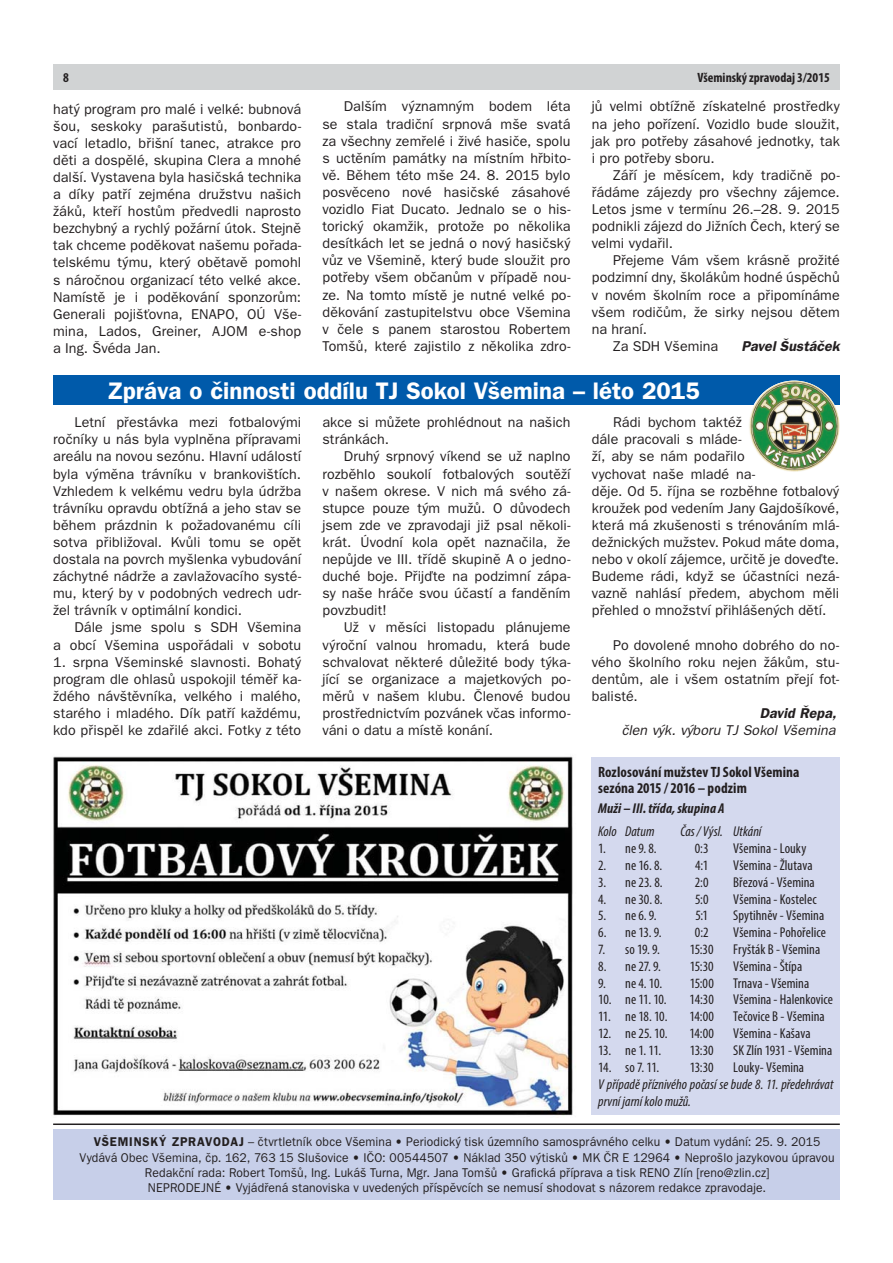
<style>
.page{position:relative;width:893px;height:1263px;background:#fff}
.page>*{position:absolute;margin:0;border:0;box-sizing:border-box;transform-origin:0 0}
.t1{font:600 24px "ITC Franklin Gothic CE";color:#fff}
.t2{font:700 condensed 15px/16.5px "Myriad Pro";letter-spacing:.005em;color:#231f20}
.t3{font:14.25px/17.1px "ITC Franklin Gothic CE";letter-spacing:.005em;color:#231f20;text-align:justify}
.t4{font:condensed 14.25px "Myriad Pro";color:#231f20}
.t5{font:italic condensed 14.25px/17.1px "Myriad Pro";color:#231f20}
.t6{font:italic 14.25px "ITC Franklin Gothic CE";color:#231f20}
.t7{font:italic 700 condensed 14.25px "Myriad Pro";letter-spacing:.01em;color:#231f20}
.t8{font:italic 600 14.25px "ITC Franklin Gothic CE";color:#231f20}
.t9{font:700 condensed 13.5px "Myriad Pro";color:#231f20}
.t10{font:12.75px/15.3px "ITC Franklin Gothic CE";letter-spacing:.01em;color:#231f20;text-align:center;scale:.95 1}
.s1{font-weight:600}
</style>
<div class="page">
<div style="left:53px;top:1129px;width:787px;height:70px;background:#c7cfe9"></div>
<hr style="left:53px;top:1123px;width:787px;height:2px;background:#231f20">
<div style="left:53px;top:64px;width:787px;height:25px;background:#d1d3d4"></div>
<div style="left:53px;top:375px;width:787px;height:30px;background:#005aaa"></div>
<div style="left:592px;top:757px;width:248px;height:357px;background:#d4d9ee"></div>
<img style="left:748px;top:381px;width:92px;height:91px;border-radius:50%">
<img style="left:53px;top:756px;width:523px;height:360px">
<p class="t9" style="left:63px;top:69px;width:7px">8</p>
<p class="t9" style="left:697px;top:69px;width:134px">Všeminský zpravodaj 3/2015</p>
<p class="t3" style="left:53px;top:101px;width:250px">hatý program pro malé i velké: bubnová šou, seskoky parašutistů, bonbardo&shy;vací letadlo, břišní tanec, atrakce pro děti a dospělé, skupina Clera a mnohé další. Vystavena byla hasičská technika a díky patří zejména družstvu našich žáků, kteří hostům předvedli naprosto bezchybný a rychlý požární útok. Stejně tak chceme poděkovat našemu pořada&shy;telskému týmu, který obětavě pomohl s náročnou organizací této velké akce.<br>Namístě je i poděkování sponzorům:<br>Generali pojišťovna, ENAPO, OÚ Vše&shy;mina, Lados, Greiner, AJOM e-shop a Ing. Švéda Jan.</p>
<p class="t3" style="left:322px;top:99px;width:250px;text-indent:21px">Dalším významným bodem léta se stala tradiční srpnová mše svatá za všechny zemřelé i živé hasiče, spolu s uctěním památky na místním hřbito&shy;vě. Během této mše 24. 8. 2015 bylo posvěceno nové hasičské zásahové vozidlo Fiat Ducato. Jednalo se o his&shy;torický okamžik, protože po několika desítkách let se jedná o nový hasičský vůz ve Všemině, který bude sloužit pro potřeby všem občanům v případě nou&shy;ze. Na tomto místě je nutné velké po&shy;děkování zastupitelstvu obce Všemina v čele s panem starostou Robertem Tomšů, které zajistilo z několika zdro-</p>
<p class="t3" style="left:592px;top:99px;width:250px">jů velmi obtížně získatelné prostředky na jeho pořízení. Vozidlo bude sloužit, jak pro potřeby zásahové jednotky, tak i pro potřeby sboru.</p>
<p class="t3" style="left:592px;top:168px;width:250px;text-indent:21px">Září je měsícem, kdy tradičně po&shy;řádáme zájezdy pro všechny zájemce.<br>Letos jsme v termínu 26.–28. 9. 2015 podnikli zájezd do Jižních Čech, který se velmi vydařil.</p>
<p class="t3" style="left:613px;top:253px;width:228px">Přejeme Vám všem krásně prožité</p>
<p class="t3" style="left:592px;top:270px;width:249px">podzimní dny, školákům hodné úspěchů</p>
<p class="t3" style="left:592px;top:287px;width:250px">v novém školním roce a připomínáme</p>
<p class="t3" style="left:592px;top:305px;width:250px">všem rodičům, že sirky nejsou dětem</p>
<p class="t3" style="left:592px;top:322px;width:57px">na hraní.</p>
<p class="t3" style="left:613px;top:339px;width:107px">Za SDH Všemina</p>
<p class="t8" style="left:742px;top:341px;width:100px">Pavel Šustáček</p>
<h1 class="t1" style="left:107px;top:377px;width:594px">Zpráva o činnosti oddílu TJ Sokol Všemina – léto 2015</h1>
<p class="t3" style="left:53px;top:415px;width:250px;text-indent:21px">Letní přestávka mezi fotbalovými ročníky u nás byla vyplněna přípravami areálu na novou sezónu. Hlavní událostí byla výměna trávníku v brankovištích.<br>Vzhledem k velkému vedru byla údržba trávníku opravdu obtížná a jeho stav se během prázdnin k požadovanému cíli sotva přibližoval. Kvůli tomu se opět dostala na povrch myšlenka vybudování záchytné nádrže a zavlažovacího systé&shy;mu, který by v podobných vedrech udr&shy;žel trávník v optimální kondici.</p>
<p class="t3" style="left:53px;top:620px;width:250px;text-align:right">Dále jsme spolu s SDH Všemina<br>a obcí Všemina uspořádali v sobotu</p>
<p class="t3" style="left:53px;top:654px;width:250px">1. srpna Všeminské slavnosti. Bohatý program dle ohlasů uspokojil téměř ka&shy;ždého návštěvníka, velkého i malého, starého i mladého. Dík patří každému, kdo přispěl ke zdařilé akci. Fotky z této</p>
<p class="t3" style="left:322px;top:415px;width:250px">akce si můžete prohlédnout na našich stránkách.</p>
<p class="t3" style="left:322px;top:449px;width:250px;text-indent:21px">Druhý srpnový víkend se už naplno rozběhlo soukolí fotbalových soutěží v našem okrese. V nich má svého zá&shy;stupce pouze tým mužů. O důvodech jsem zde ve zpravodaji již psal několi&shy;krát. Úvodní kola opět naznačila, že nepůjde ve III. třídě skupině A o jedno&shy;duché boje. Přijďte na podzimní zápa&shy;sy naše hráče svou účastí a fanděním povzbudit!</p>
<p class="t3" style="left:322px;top:620px;width:250px;text-indent:21px">Už v měsíci listopadu plánujeme výroční valnou hromadu, která bude schvalovat některé důležité body týka&shy;jící se organizace a majetkových po&shy;měrů v našem klubu. Členové budou prostřednictvím pozvánek včas informo&shy;váni o datu a místě konání.</p>
<p class="t3" style="left:592px;top:415px;width:249px;text-align:left;text-indent:21px">Rádi bychom taktéž<br>dále pracovali s mláde-<br>ží, aby se nám podařilo<br>vychovat naše mladé na-<br>děje. Od 5. října se rozběhne fotbalový kroužek pod vedením Jany Gajdošíkové, která má zkušenosti s trénováním mlá&shy;dežnických mužstev. Pokud máte doma, nebo v okolí zájemce, určitě je doveďte.<br>Budeme rádi, když se účastníci nezá&shy;vazně nahlásí předem, abychom měli přehled o množství přihlášených dětí.</p>
<p class="t3" style="left:592px;top:637px;width:249px;text-indent:21px">Po dovolené mnoho dobrého do no&shy;vého školního roku nejen žákům, stu&shy;dentům, ale i všem ostatním přejí fot&shy;balisté.</p>
<p class="t8" style="left:760px;top:708px;width:78px">David Řepa,</p>
<p class="t6" style="left:622px;top:725px;width:215px">člen výk. výboru TJ Sokol Všemina</p>
<p class="t2" style="left:598px;top:763px;width:203px">Rozlosování mužstev TJ Sokol Všemina sezóna 2015 / 2016 – podzim</p>
<p class="t7" style="left:598px;top:800px;width:128px">Muži – III. třída, skupina A</p>
<p class="t5" style="left:598px;top:823px;width:58px">Kolo Datum</p>
<p class="t5" style="left:680px;top:823px;width:83px">Čas / Výsl. Utkání</p>
<p class="t4" style="left:598px;top:843px;width:60px">1. ne 9. 8.</p>
<p class="t4" style="left:695px;top:843px;width:15px">0:3</p>
<p class="t4" style="left:733px;top:843px;width:75px">Všemina - Louky</p>
<p class="t4" style="left:598px;top:860px;width:66px">2. ne 16. 8.</p>
<p class="t4" style="left:695px;top:860px;width:14px">4:1</p>
<p class="t4" style="left:733px;top:860px;width:81px">Všemina - Žlutava</p>
<p class="t4" style="left:598px;top:877px;width:66px">3. ne 23. 8.</p>
<p class="t4" style="left:695px;top:877px;width:15px">2:0</p>
<p class="t4" style="left:733px;top:877px;width:83px">Březová - Všemina</p>
<p class="t4" style="left:598px;top:893px;width:66px">4. ne 30. 8.</p>
<p class="t4" style="left:695px;top:893px;width:15px">5:0</p>
<p class="t4" style="left:733px;top:893px;width:85px">Všemina - Kostelec</p>
<p class="t4" style="left:598px;top:910px;width:60px">5. ne 6. 9.</p>
<p class="t4" style="left:695px;top:910px;width:14px">5:1</p>
<p class="t4" style="left:733px;top:910px;width:92px">Spytihněv - Všemina</p>
<p class="t4" style="left:598px;top:927px;width:65px">6. ne 13. 9.</p>
<p class="t4" style="left:695px;top:927px;width:15px">0:2</p>
<p class="t4" style="left:733px;top:927px;width:94px">Všemina - Pohořelice</p>
<p class="t4" style="left:598px;top:944px;width:63px">7. so 19. 9.</p>
<p class="t4" style="left:690px;top:944px;width:25px">15:30</p>
<p class="t4" style="left:733px;top:944px;width:89px">Fryšták B - Všemina</p>
<p class="t4" style="left:598px;top:961px;width:64px">8. ne 27. 9.</p>
<p class="t4" style="left:690px;top:961px;width:25px">15:30</p>
<p class="t4" style="left:733px;top:961px;width:71px">Všemina - Štípa</p>
<p class="t4" style="left:598px;top:977px;width:66px">9. ne 4. 10.</p>
<p class="t4" style="left:690px;top:977px;width:26px">15:00</p>
<p class="t4" style="left:733px;top:977px;width:77px">Trnava - Všemina</p>
<p class="t4" style="left:598px;top:994px;width:70px">10. ne 11. 10.</p>
<p class="t4" style="left:690px;top:994px;width:26px">14:30</p>
<p class="t4" style="left:733px;top:994px;width:101px">Všemina - Halenkovice</p>
<p class="t4" style="left:598px;top:1011px;width:71px">11. ne 18. 10.</p>
<p class="t4" style="left:689px;top:1011px;width:26px">14:00</p>
<p class="t4" style="left:733px;top:1011px;width:93px">Tečovice B - Všemina</p>
<p class="t4" style="left:598px;top:1028px;width:71px">12. ne 25. 10.</p>
<p class="t4" style="left:689px;top:1028px;width:26px">14:00</p>
<p class="t4" style="left:733px;top:1028px;width:79px">Všemina - Kašava</p>
<p class="t4" style="left:598px;top:1045px;width:65px">13. ne 1. 11.</p>
<p class="t4" style="left:690px;top:1045px;width:25px">13:30</p>
<p class="t4" style="left:733px;top:1045px;width:101px">SK Zlín 1931 - Všemina</p>
<p class="t4" style="left:598px;top:1061px;width:63px">14. so 7. 11.</p>
<p class="t4" style="left:690px;top:1061px;width:25px">13:30</p>
<p class="t4" style="left:733px;top:1061px;width:72px">Louky- Všemina</p>
<p class="t5" style="left:598px;top:1075px;width:237px">V případě příznivého počasí se bude 8. 11. předehrávat první jarní kolo mužů.</p>
<p class="t10" style="left:80px;top:1135px;width:796px"><span class="s1">VŠEMINSKÝ ZPRAVODAJ</span> – čtvrtletník obce Všemina • Periodický tisk územního samosprávného celku • Datum vydání: 25. 9. 2015<br>Vydává Obec Všemina, čp. 162, 763 15 Slušovice • IČO: 00544507 • Náklad 350 výtisků • MK ČR E 12964 • Neprošlo jazykovou úpravou Redakční rada: Robert Tomšů, Ing. Lukáš Turna, Mgr. Jana Tomšů • Grafická příprava a tisk RENO Zlín [reno@zlin.cz]<br>NEPRODEJNÉ • Vyjádřená stanoviska v uvedených příspěvcích se nemusí shodovat s názorem redakce zpravodaje.</p>
</div>
